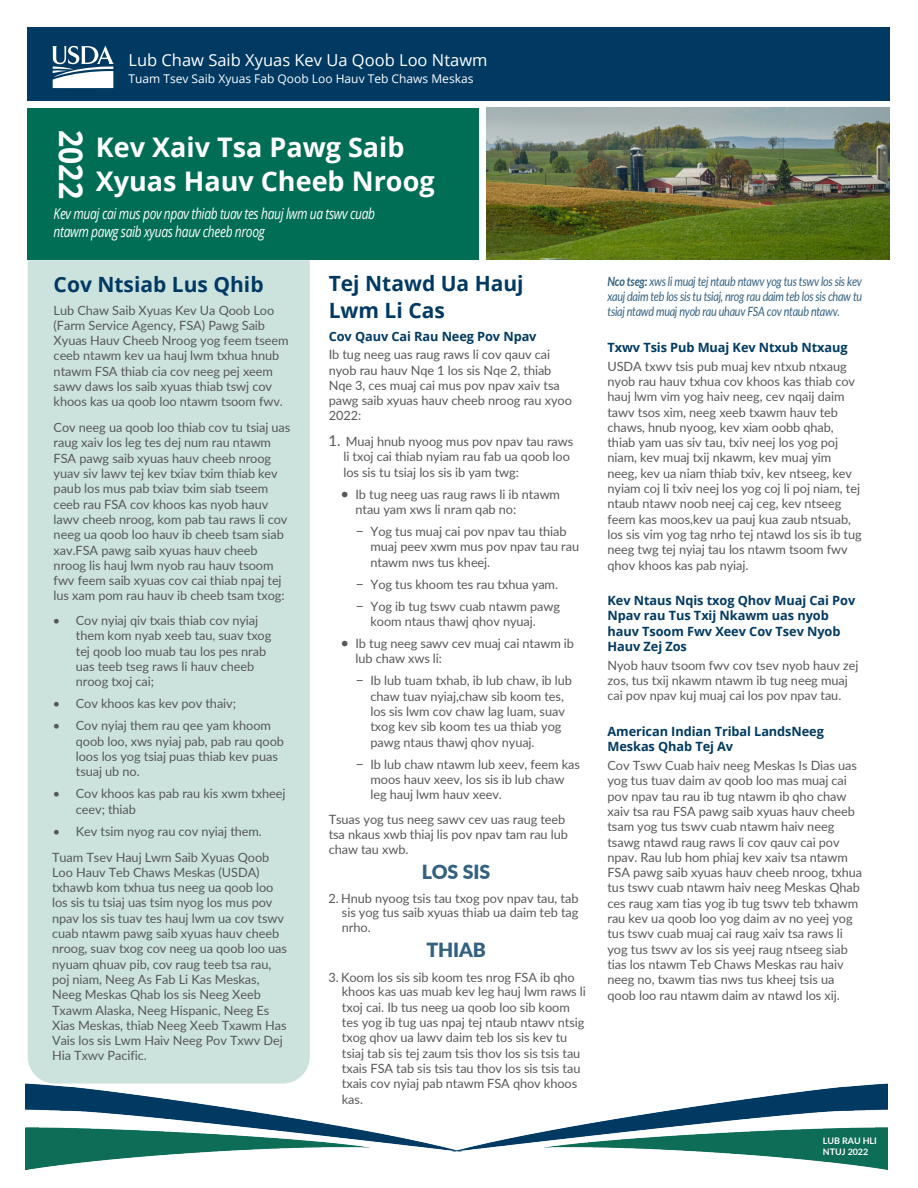
<style>
.page{position:relative;width:918px;height:1188px;background:#fff}
.page>*{position:absolute;margin:0;border:0;box-sizing:border-box;transform-origin:0 0}
.Fact_Sheet_Title{font:700 33px "Open Sans";color:#fff;scale:.91 1}
.Fact_Sheet_Title-2{font:700 27px/33.8px "Open Sans";color:#fff}
.Body_Text{font:700 21px/26.4px "Open Sans";color:#003a63}
.Body_Text-2{font:900 19.5px "Lato";letter-spacing:-.005em;color:#336182}
.t1{font:16.5px "Open Sans";color:#fff}
.Fact_Sheet_Subtitle{font:italic 15px/18px "Open Sans";letter-spacing:-.025em;color:#fff;scale:.8 1}
.Body_Text-3{font:12.75px/15.3px "Lato";letter-spacing:-.005em;color:#57585a}
.Indent_3{font:12.75px/15.3px "Lato";letter-spacing:-.005em;color:#57585a}
.Body_Text-4{font:italic 12.75px/15.3px "Lato";letter-spacing:-.03em;color:#336182;text-align:justify;scale:.85 1}
.Body_Text-5{font:700 12.75px/15.3px "Open Sans";letter-spacing:-.005em;color:#003a63}
.t2{font:12px "Open Sans";color:#fff}
.Body_Text-6{font:700 9px/10.8px "Lato";letter-spacing:-.005em;color:#fff}
.s1{font-family:"Open Sans";font-weight:700;color:#003a63}
.s2{font-size:15px}
.s3{font-weight:700}
</style>
<div class="page">
<img style="left:26px;top:1084px;width:426px;height:86px">
<img style="left:452px;top:1084px;width:436px;height:86px">
<div style="left:28px;top:260px;width:282px;height:824px;background:#cce2dd"></div>
<div style="left:27px;top:108px;width:451px;height:152px;background:#006d55"></div>
<div style="left:27px;top:27px;width:863px;height:74px;background:#003a63"></div>
<svg style="left:52px;top:46px;width:62px;height:42px"></svg>
<img style="left:486px;top:108px;width:404px;height:151px">
<p class="t1" style="left:128px;top:49px;width:361px">Lub Chaw Saib Xyuas Kev Ua Qoob Loo Ntawm</p>
<p class="t2" style="left:128px;top:70px;width:346px">Tuam Tsev Saib Xyuas Fab Qoob Loo Hauv Teb Chaws Meskas</p>
<h1 class="Fact_Sheet_Title" style="left:94px;top:130px;width:77px;rotate:90deg">2022</h1>
<h1 class="Fact_Sheet_Title-2" style="left:96px;top:130px;width:340px">Kev Xaiv Tsa Pawg Saib<br>Xyuas Hauv Cheeb Nroog</h1>
<h1 class="Fact_Sheet_Subtitle" style="left:54px;top:204px;width:403px">Kev muaj cai mus pov npav thiab tuav tes hauj lwm ua tswv cuab ntawm pawg saib xyuas hauv cheeb nroog</h1>
<p class="Body_Text" style="left:54px;top:271px;width:212px">Cov Ntsiab Lus Qhib</p>
<p class="Body_Text-3" style="left:54px;top:302px;width:237px">Lub Chaw Saib Xyuas Kev Ua Qoob Loo (Farm Service Agency, FSA) Pawg Saib Xyuas Hauv Cheeb Nroog yog feem tseem ceeb ntawm kev ua hauj lwm txhua hnub ntawm FSA thiab cia cov neeg pej xeem sawv daws los saib xyuas thiab tswj cov khoos kas ua qoob loo ntawm tsoom fwv.</p>
<p class="Body_Text-3" style="left:54px;top:419px;width:238px">Cov neeg ua qoob loo thiab cov tu tsiaj uas raug xaiv los leg tes dej num rau ntawm FSA pawg saib xyuas hauv cheeb nroog yuav siv lawv tej kev txiav txim thiab kev paub los mus pab txiav txim siab tseem ceeb rau FSA cov khoos kas nyob hauv lawv cheeb nroog, kom pab tau raws li cov neeg ua qoob loo hauv ib cheeb tsam siab xav.FSA pawg saib xyuas hauv cheeb nroog lis hauj lwm nyob rau hauv tsoom fwv feem saib xyuas cov cai thiab npaj tej lus xam pom rau hauv ib cheeb tsam txog:</p>
<p class="Body_Text-3" style="left:76px;top:612px;width:197px;text-indent:-23px">• Cov nyiaj qiv txais thiab cov nyiaj them kom nyab xeeb tau, suav txog tej qoob loo muab tau los pes nrab uas teeb tseg raws li hauv cheeb nroog txoj cai;</p>
<p class="Body_Text-3" style="left:53px;top:695px;width:185px">• Cov khoos kas kev pov thaiv;</p>
<p class="Body_Text-3" style="left:76px;top:717px;width:210px;text-indent:-23px">• Cov nyiaj them rau qee yam khoom qoob loo, xws nyiaj pab, pab rau qoob loos los yog tsiaj puas thiab kev puas tsuaj ub no.</p>
<p class="Body_Text-3" style="left:76px;top:785px;width:211px;text-indent:-23px">• Cov khoos kas pab rau kis xwm txheej ceev; thiab</p>
<p class="Body_Text-3" style="left:53px;top:823px;width:211px">• Kev tsim nyog rau cov nyiaj them.</p>
<p class="Body_Text-3" style="left:52px;top:849px;width:236px">Tuam Tsev Hauj Lwm Saib Xyuas Qoob Loo Hauv Teb Chaws Meskas (USDA) txhawb kom txhua tus neeg ua qoob loo los sis tu tsiaj uas tsim nyog los mus pov npav los sis tuav tes hauj lwm ua cov tswv cuab ntawm pawg saib xyuas hauv cheeb nroog, suav txog cov neeg ua qoob loo uas nyuam qhuav pib, cov raug teeb tsa rau, poj niam, Neeg As Fab Li Kas Meskas, Neeg Meskas Qhab los sis Neeg Xeeb Txawm Alaska, Neeg Hispanic, Neeg Es Xias Meskas, thiab Neeg Xeeb Txawm Has Vais los sis Lwm Haiv Neeg Pov Txwv Dej Hia Txwv Pacific.</p>
<p class="Body_Text" style="left:329px;top:270px;width:197px">Tej Ntawd Ua Hauj<br>Lwm Li Cas</p>
<p class="Body_Text-3" style="left:329px;top:326px;width:223px;line-height:18.8px"><span class="s1">Cov Qauv Cai Rau Neeg Pov Npav<br></span>Ib tug neeg uas raug raws li cov qauv cai</p>
<p class="Body_Text-3" style="left:329px;top:362px;width:245px">nyob rau hauv Nqe 1 los sis Nqe 2, thiab<br>Nqe 3, ces muaj cai mus pov npav xaiv tsa pawg saib xyuas hauv cheeb nroog rau xyoo<br>2022:</p>
<p class="Indent_3" style="left:343px;top:433px;width:231px;text-indent:-15px"><span class="s2">1.</span> Muaj hnub nyoog mus pov npav tau raws li txoj cai thiab nyiam rau fab ua qoob loo los sis tu tsiaj los sis ib yam twg:</p>
<p class="Indent_3" style="left:355px;top:486px;width:206px;text-indent:-15px"><span class="s2">•</span> Ib tug neeg uas raug raws li ib ntawm ntau yam xws li nram qab no:</p>
<p class="Indent_3" style="left:370px;top:523px;width:210px;text-indent:-15px"><span class="s2">–</span> Yog tus muaj cai pov npav tau thiab muaj peev xwm mus pov npav tau rau ntawm nws tus kheej.</p>
<p class="Indent_3" style="left:355px;top:576px;width:204px"><span class="s2">–</span> Yog tus khoom tes rau txhua yam.</p>
<p class="Indent_3" style="left:370px;top:598px;width:191px;text-indent:-15px"><span class="s2">–</span> Yog ib tug tswv cuab ntawm pawg koom ntaus thawj qhov nyuaj.</p>
<p class="Indent_3" style="left:355px;top:635px;width:220px;text-indent:-15px"><span class="s2">•</span> Ib tug neeg sawv cev muaj cai ntawm ib lub chaw xws li:</p>
<p class="Indent_3" style="left:370px;top:673px;width:203px;text-indent:-15px"><span class="s2">–</span> Ib lub tuam txhab, ib lub chaw, ib lub chaw tuav nyiaj,chaw sib koom tes, los sis lwm cov chaw lag luam, suav txog kev sib koom tes ua thiab yog pawg ntaus thawj qhov nyuaj.</p>
<p class="Indent_3" style="left:370px;top:756px;width:211px;text-indent:-15px"><span class="s2">–</span> Ib lub chaw ntawm lub xeev, feem kas moos hauv xeev, los sis ib lub chaw leg hauj lwm hauv xeev.</p>
<p class="Body_Text-3" style="left:329px;top:811px;width:241px">Tsuas yog tus neeg sawv cev uas raug teeb tsa nkaus xwb thiaj lis pov npav tam rau lub chaw tau xwb.</p>
<p class="Body_Text-2" style="left:422px;top:857px;width:70px">LOS SIS</p>
<p class="Body_Text-3" style="left:328px;top:891px;width:252px;line-height:14.1px;text-align:right">2. Hnub nyoog tsis tau txog pov npav tau, tab sis yog tus saib xyuas thiab ua daim teb tag</p>
<p class="Body_Text-3" style="left:342px;top:920px;width:30px">nrho.</p>
<p class="Body_Text-2" style="left:426px;top:936px;width:61px">THIAB</p>
<p class="Body_Text-3" style="left:342px;top:969px;width:246px;text-indent:-13px">3. Koom los sis sib koom tes nrog FSA ib qho khoos kas uas muab kev leg hauj lwm raws li txoj cai. Ib tus neeg ua qoob loo sib koom tes yog ib tug uas npaj tej ntaub ntawv ntsig txog qhov ua lawv daim teb los sis kev tu tsiaj tab sis tej zaum tsis thov los sis tsis tau txais FSA tab sis tsis tau thov los sis tsis tau txais cov nyiaj pab ntawm FSA qhov khoos kas.</p>
<p class="Body_Text-4" style="left:608px;top:273px;width:301px"><span class="s3">Nco tseg:</span> xws li muaj tej ntaub ntawv yog tus tswv los sis kev xauj daim teb los sis tu tsiaj, nrog rau daim teb los sis chaw tu tsiaj ntawd muaj nyob rau uhauv FSA cov ntaub ntawv.</p>
<p class="Body_Text-3" style="left:608px;top:337px;width:242px;line-height:18.8px"><span class="s1">Txwv Tsis Pub Muaj Kev Ntxub Ntxaug<br></span>USDA txwv tsis pub muaj kev ntxub ntxaug</p>
<p class="Body_Text-3" style="left:608px;top:373px;width:256px">nyob rau hauv txhua cov khoos kas thiab cov hauj lwm vim yog haiv neeg, cev nqaij daim tawv tsos xim, neeg xeeb txawm hauv teb chaws, hnub nyoog, kev xiam oobb qhab, thiab yam uas siv tau, txiv neej los yog poj niam, kev muaj txij nkawm, kev muaj yim neeg, kev ua niam thiab txiv, kev ntseeg, kev nyiam coj li txiv neej los yog coj li poj niam, tej ntaub ntawv noob neej caj ceg, kev ntseeg feem kas moos,kev ua pauj kua zaub ntsuab, los sis vim yog tag nrho tej ntawd los sis ib tug neeg twg tej nyiaj tau los ntawm tsoom fwv qhov khoos kas pab nyiaj.</p>
<p class="Body_Text-5" style="left:608px;top:593px;width:249px">Kev Ntaus Nqis txog Qhov Muaj Cai Pov<br>Npav rau Tus Txij Nkawm uas nyob hauv Tsoom Fwv Xeev Cov Tsev Nyob<br>Hauv Zej Zos</p>
<p class="Body_Text-3" style="left:608px;top:657px;width:252px">Nyob hauv tsoom fwv cov tsev nyob hauv zej zos, tus txij nkawm ntawm ib tug neeg muaj cai pov npav kuj muaj cai los pov npav tau.</p>
<p class="Body_Text-5" style="left:608px;top:723px;width:218px">American Indian Tribal LandsNeeg<br>Meskas Qhab Tej Av</p>
<p class="Body_Text-3" style="left:607px;top:757px;width:256px">Cov Tswv Cuab haiv neeg Meskas Is Dias uas yog tus tuav daim av qoob loo mas muaj cai pov npav tau rau ib tug ntawm ib qho chaw xaiv tsa rau FSA pawg saib xyuas hauv cheeb tsam yog tus tswv cuab ntawm haiv neeg tsawg ntawd raug raws li cov qauv cai pov npav. Rau lub hom phiaj kev xaiv tsa ntawm FSA pawg saib xyuas hauv cheeb nroog, txhua tus tswv cuab ntawm haiv neeg Meskas Qhab ces raug xam tias yog ib tug tswv teb txhawm rau kev ua qoob loo yog daim av no yeej yog tus tswv cuab muaj cai raug xaiv tsa raws li yog tus tswv av los sis yeej raug ntseeg siab tias los ntawm Teb Chaws Meskas rau haiv neeg no, txawm tias nws tus kheej tsis ua qoob loo rau ntawm daim av ntawd los xij.</p>
<p class="Body_Text-6" style="left:823px;top:1135px;width:55px">LUB RAU HLI<br>NTUJ 2022</p>
</div>
